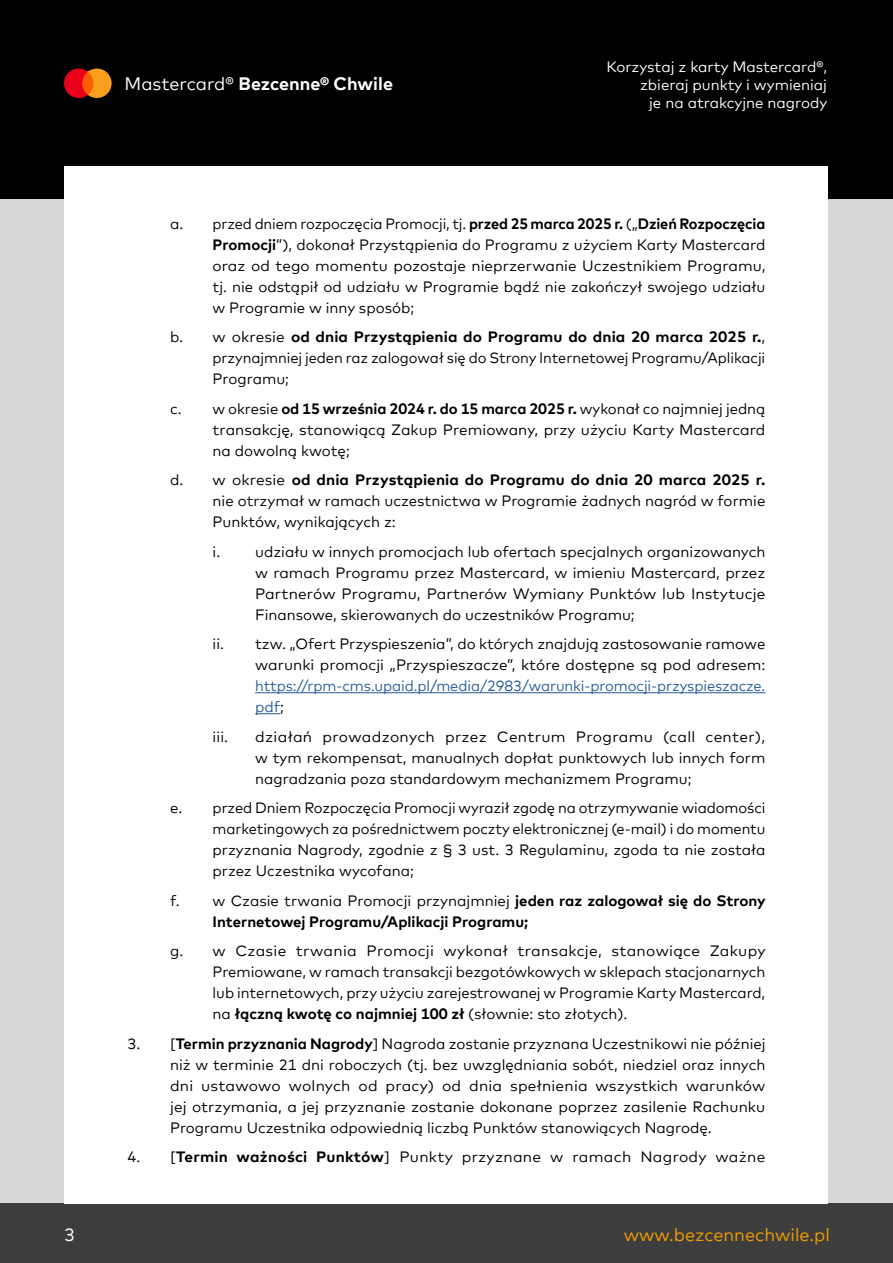
<style>
.page{position:relative;width:893px;height:1263px;background:#fff}
.page>*{position:absolute;margin:0;border:0;box-sizing:border-box;transform-origin:0 0}
.t1{font:700 18px "Mark Offc For MC";color:#fff}
.t2{font:18px "Mark Offc For MC";color:#f59e00}
.t3{font:18px "Mark Offc For MC";color:#fff}
.t4{font:15px/21px "Mark Offc For MC";color:#000;text-align:justify}
.t5{font:700 15px/21px "Mark Offc For MC";color:#000}
.t6{font:15px/21px "Mark Offc For MC";letter-spacing:-.005em;color:#275b9b}
.t7{font:15px/18px "Mark Offc For MC";color:#fff;text-align:right}
.t8{font:15px "Mark Offc For MC";letter-spacing:.02em;color:#000}
.s1{font-weight:400}
.s2{font-weight:700}
.s3{color:#000}
</style>
<div class="page">
<div style="left:0;top:132px;width:893px;height:1095px;background:#d9d6d6"></div>
<div style="left:0;top:1203px;width:893px;height:60px;background:#3d3d3d"></div>
<div style="left:0;top:0;width:893px;height:198px;background:#000"></div>
<div style="left:65px;top:167px;width:763px;height:1036px;background:#fff"></div>
<svg style="left:64px;top:69px;width:48px;height:29px"></svg>
<hr style="left:255px;top:692px;width:510px;height:1px;background:#275b9b">
<svg style="left:255px;top:713px;width:25px;height:1px"></svg>
<p class="t1" style="left:124px;top:70px;width:270px"><span class="s1">Mastercard®</span> Bezcenne® Chwile</p>
<p class="t7" style="left:606px;top:57px;width:222px">Korzystaj z karty Mastercard®, zbieraj punkty i wymieniaj<br>je na atrakcyjne nagrody</p>
<p class="t4" style="left:213px;top:212px;width:554px;text-indent:-43px">a. przed dniem rozpoczęcia Promocji, tj. <span class="s2">przed 25 marca 2025 r.</span> („<span class="s2">Dzień Rozpoczęcia Promocji</span>”), dokonał Przystąpienia do Programu z użyciem Karty Mastercard oraz od tego momentu pozostaje nieprzerwanie Uczestnikiem Programu, tj. nie odstąpił od udziału w Programie bądź nie zakończył swojego udziału w Programie w inny sposób;</p>
<p class="t4" style="left:213px;top:325px;width:554px;text-indent:-43px">b. w okresie <span class="s2">od dnia Przystąpienia do Programu do dnia 20 marca 2025 r.</span>, przynajmniej jeden raz zalogował się do Strony Internetowej Programu/Aplikacji Programu;</p>
<p class="t4" style="left:213px;top:397px;width:554px;text-indent:-43px">c. w okresie <span class="s2">od 15 września 2024 r. do 15 marca 2025 r.</span> wykonał co najmniej jedną transakcję, stanowiącą Zakup Premiowany, przy użyciu Karty Mastercard na dowolną kwotę;</p>
<p class="t4" style="left:213px;top:468px;width:554px;text-indent:-43px">d. w okresie <span class="s2">od dnia Przystąpienia do Programu do dnia 20 marca 2025 r. </span>nie otrzymał w ramach uczestnictwa w Programie żadnych nagród w formie Punktów, wynikających z:</p>
<p class="t4" style="left:255px;top:540px;width:512px;text-indent:-43px">i. udziału w innych promocjach lub ofertach specjalnych organizowanych w ramach Programu przez Mastercard, w imieniu Mastercard, przez Partnerów Programu, Partnerów Wymiany Punktów lub Instytucje Finansowe, skierowanych do uczestników Programu;</p>
<p class="t4" style="left:213px;top:632px;width:554px;text-align:right">ii. tzw. „Ofert Przyspieszenia”, do których znajdują zastosowanie ramowe warunki promocji „Przyspieszacze”, które dostępne są pod adresem:</p>
<p class="t6" style="left:255px;top:674px;width:512px">https://rpm-cms.upaid.pl/media/2983/warunki-promocji-przyspieszacze. pdf<span class="s3">;</span></p>
<p class="t4" style="left:213px;top:725px;width:17px">iii.</p>
<p class="t4" style="left:255px;top:725px;width:512px">działań prowadzonych przez Centrum Programu (call center), w tym rekompensat, manualnych dopłat punktowych lub innych form nagradzania poza standardowym mechanizmem Programu;</p>
<p class="t4" style="left:213px;top:796px;width:554px;text-indent:-43px">e. przed Dniem Rozpoczęcia Promocji wyraził zgodę na otrzymywanie wiadomości marketingowych za pośrednictwem poczty elektronicznej (e-mail) i do momentu przyznania Nagrody, zgodnie z § 3 ust. 3 Regulaminu, zgoda ta nie została przez Uczestnika wycofana;</p>
<p class="t5" style="left:213px;top:889px;width:555px;text-indent:-43px"><span class="s1">f. w Czasie trwania Promocji przynajmniej</span> jeden raz zalogował się do Strony<br>Internetowej Programu/Aplikacji Programu;</p>
<p class="t4" style="left:213px;top:939px;width:554px;text-indent:-43px">g. w Czasie trwania Promocji wykonał transakcje, stanowiące Zakupy Premiowane, w ramach transakcji bezgotówkowych w sklepach stacjonarnych lub internetowych, przy użyciu zarejestrowanej w Programie Karty Mastercard, na <span class="s2">łączną kwotę co najmniej 100 zł</span> (słownie: sto złotych).</p>
<p class="t4" style="left:170px;top:1032px;width:597px;text-indent:-43px">3. [<span class="s2">Termin przyznania Nagrody</span>] Nagroda zostanie przyznana Uczestnikowi nie później niż w terminie 21 dni roboczych (tj. bez uwzględniania sobót, niedziel oraz innych dni ustawowo wolnych od pracy) od dnia spełnienia wszystkich warunków jej otrzymania, a jej przyznanie zostanie dokonane poprzez zasilenie Rachunku Programu Uczestnika odpowiednią liczbą Punktów stanowiących Nagrodę.</p>
<p class="t8" style="left:128px;top:1146px;width:639px">4. [<span class="s2">Termin ważności Punktów</span>] Punkty przyznane w ramach Nagrody ważne</p>
<p class="t3" style="left:64px;top:1221px;width:12px">3</p>
<p class="t2" style="left:624px;top:1221px;width:208px">www.bezcennechwile.pl</p>
</div>
